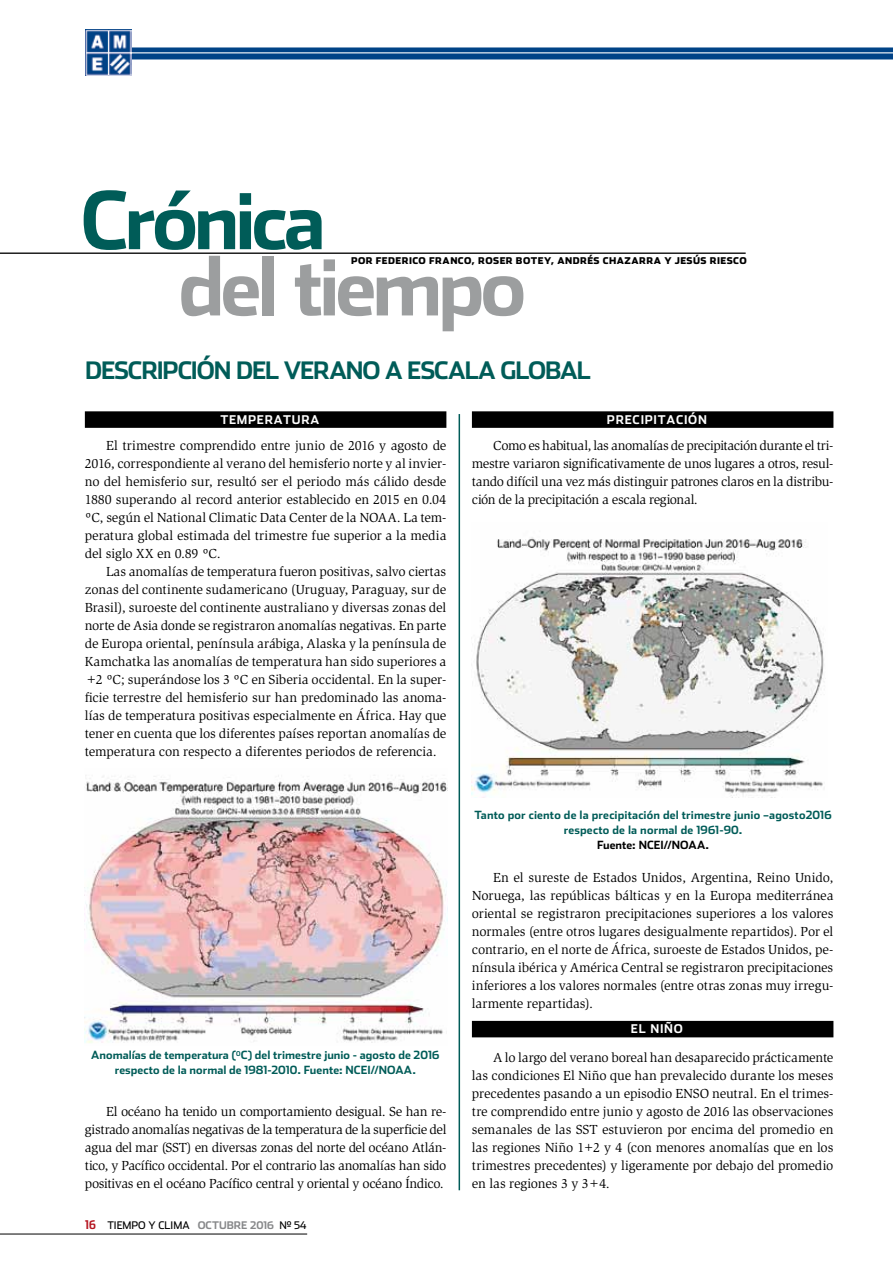
<style>
.page{position:relative;width:893px;height:1263px;background:#fff}
.page>*{position:absolute;margin:0;border:0;box-sizing:border-box;transform-origin:0 0}
.t1{font:700 79.35px "Stainless";color:#9c9e9f}
.t2{font:700 79.35px "Stainless";color:#005c58}
.t3{font:700 24px "Stainless";letter-spacing:-.045em;color:#005c58}
.t4{font:13.5px/18px "Slimbach Std";letter-spacing:-.01em;color:#000;text-align:justify}
.t5{font:700 12px "Stainless";letter-spacing:.06em;color:#fff}
.t6{font:700 11.25px/15px "Stainless";letter-spacing:.01em;color:#005c58}
.t7{font:700 11.25px "Stainless";color:#000}
.t8{font:10.5px "Stainless";color:#000}
.t9{font:700 10.5px "Stainless";color:#87888a}
.t10{font:900 9.3px "Stainless";letter-spacing:.05em;color:#000}
.s1{font-family:"Stainless Cond";font-weight:700;font-size:12px;color:#b51621}
.s2{font-weight:700;color:#87888a}
.s3{font-weight:400;color:#000}
</style>
<div class="page">
<div style="left:85px;top:47px;width:808px;height:12px;background:#004387"></div>
<img style="left:85px;top:30px;width:46px;height:46px">
<hr style="left:130px;top:52px;width:763px;height:1px;background:#fff">
<hr style="left:0;top:1234px;width:307px;height:1px;background:#000">
<div style="left:85px;top:411px;width:361px;height:17px;background:#000"></div>
<div style="left:472px;top:411px;width:361px;height:17px;background:#000"></div>
<div style="left:472px;top:1021px;width:361px;height:16px;background:#000"></div>
<hr style="left:459px;top:414px;width:1px;height:776px;background:#005c58">
<img style="left:85px;top:775px;width:362px;height:268px">
<img style="left:471px;top:537px;width:353px;height:259px">
<hr style="left:0;top:253px;width:746px;height:1px;background:#000">
<h1 class="t2" style="left:81px;top:173px;width:247px">Crónica</h1>
<h1 class="t1" style="left:178px;top:240px;width:349px">del tiempo</h1>
<p class="t10" style="left:351px;top:255px;width:365px">POR FEDERICO FRANCO, ROSER BOTEY, ANDRÉS CHAZARRA Y JESÚS RIE</p>
<p class="t10" style="left:727px;top:255px;width:14px">SCO</p>
<h2 class="t3" style="left:85px;top:356px;width:14px">DESCRI</h2>
<h2 class="t3" style="left:163px;top:356px;width:29px">PCIÓN</h2>
<h2 class="t3" style="left:236px;top:356px;width:15px">DEL</h2>
<h2 class="t3" style="left:284px;top:356px;width:139px">verano A ESCALA</h2>
<h2 class="t3" style="left:500px;top:356px;width:16px">GLOBAL</h2>
<p class="t5" style="left:220px;top:412px;width:100px">temperatura</p>
<p class="t4" style="left:85px;top:437px;width:363px;text-indent:21px">El trimestre comprendido entre junio de 2016 y agosto de 2016, correspondiente al verano del hemisferio norte y al invier&shy;no del hemisferio sur, resultó ser el periodo más cálido desde 1880 superando al record anterior establecido en 2015 en 0.04 ºC, según el National Climatic Data Center de la NOAA. La tem&shy;peratura global estimada del trimestre fue superior a la media del siglo XX en 0.89 ºC.</p>
<p class="t4" style="left:85px;top:563px;width:363px;text-indent:21px">Las anomalías de temperatura fueron positivas, salvo ciertas zonas del continente sudamericano (Uruguay, Paraguay, sur de Brasil), suroeste del continente australiano y diversas zonas del norte de Asia donde se registraron anomalías negativas. En parte de Europa oriental, península arábiga, Alaska y la península de Kamchatka las anomalías de temperatura han sido superiores a +2 ºC; superándose los 3 ºC en Siberia occidental. En la super&shy;ficie terrestre del hemisferio sur han predominado las anoma&shy;lías de temperatura positivas especialmente en África. Hay que tener en cuenta que los diferentes países reportan anomalías de temperatura con respecto a diferentes periodos de referencia.</p>
<p class="t6" style="left:115px;top:1048px;width:326px;text-indent:-23px">Anomalías de temperatura (<sup>0</sup>C) del trimestre junio - agosto de 2016 respecto de la normal de 1981-2010. Fuente: NCEI</p>
<p class="t6" style="left:371px;top:1063px;width:18px">//NOAA</p>
<p class="t6" style="left:412px;top:1063px;width:5px">.</p>
<p class="t4" style="left:85px;top:1103px;width:363px;text-indent:21px">El océano ha tenido un comportamiento desigual. Se han re&shy;gistrado anomalías negativas de la temperatura de la superficie del agua del mar (SST) en diversas zonas del norte del océano Atlán&shy;tico, y Pacífico occidental. Por el contrario las anomalías han sido positivas en el océano Pacífico central y oriental y océano Índico.</p>
<p class="t8" style="left:85px;top:1219px;width:121px"><span class="s1">16</span> TIEMPO Y CLIMA <span class="s2">OCTUBRE</span></p>
<p class="t9" style="left:250px;top:1219px;width:58px">2016 <span class="s3">Nº 54</span></p>
<p class="t5" style="left:607px;top:412px;width:17px">PRECI</p>
<p class="t5" style="left:645px;top:412px;width:18px">PITACIÓN</p>
<p class="t4" style="left:472px;top:437px;width:363px;text-indent:21px">Como es habitual, las anomalías de precipitación durante el tri&shy;mestre variaron significativamente de unos lugares a otros, resul&shy;tando difícil una vez más distinguir patrones claros en la distribu&shy;ción de la precipitación a escala regional.</p>
<p class="t6" style="left:474px;top:808px;width:359px;text-align:center">Tanto por ciento de la precipitación del trimestre junio –agosto2016 respecto de la normal de 1961-90.</p>
<p class="t7" style="left:597px;top:839px;width:49px">Fuente: NCEI</p>
<p class="t7" style="left:664px;top:839px;width:18px">//NOAA</p>
<p class="t7" style="left:705px;top:839px;width:5px">.</p>
<p class="t4" style="left:472px;top:869px;width:363px;text-indent:21px">En el sureste de Estados Unidos, Argentina, Reino Unido, Noruega, las repúblicas bálticas y en la Europa mediterránea oriental se registraron precipitaciones superiores a los valores normales (entre otros lugares desigualmente repartidos). Por el contrario, en el norte de África, suroeste de Estados Unidos, pe&shy;nínsula ibérica y América Central se registraron precipitaciones inferiores a los valores normales (entre otras zonas muy irregu&shy;larmente repartidas).</p>
<p class="t5" style="left:631px;top:1022px;width:53px">EL NIÑO</p>
<p class="t4" style="left:472px;top:1049px;width:363px;text-indent:21px">A lo largo del verano boreal han desaparecido prácticamente las condiciones El Niño que han prevalecido durante los meses precedentes pasando a un episodio ENSO neutral. En el trimes&shy;tre comprendido entre junio y agosto de 2016 las observaciones semanales de las SST estuvieron por encima del promedio en las regiones Niño 1+2 y 4 (con menores anomalías que en los trimestres precedentes) y ligeramente por debajo del promedio en las regiones 3 y 3+4.</p>
</div>
